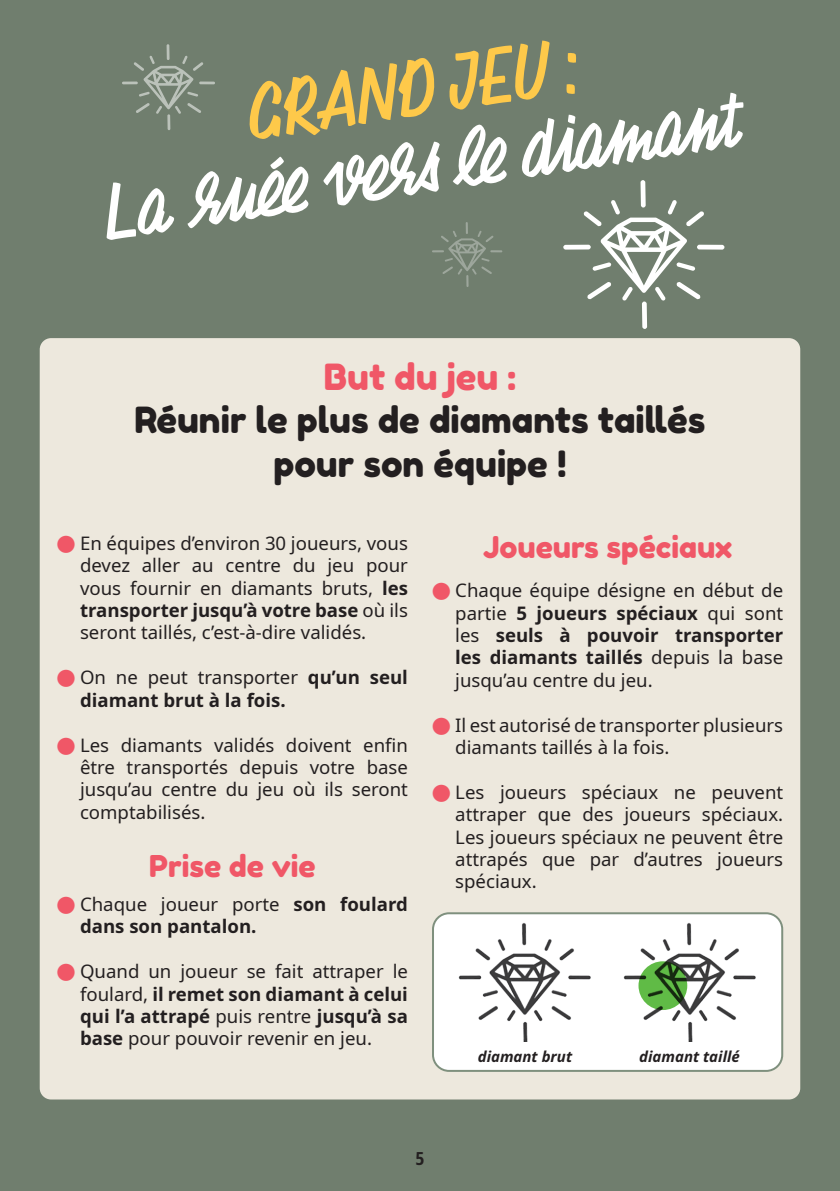
<style>
.page{position:relative;width:840px;height:1191px;background:#fff}
.page>*{position:absolute;margin:0;border:0;box-sizing:border-box;transform-origin:0 0}
.t1{font:72.8px "Chaumont Script";color:#fff}
.t2{font:72.8px "Chaumont Script";color:#fec94a}
.texte_9_5{font:36px/43.2px "Fredoka One";color:#231f20;text-align:center}
.texte_9_5-2{font:30px "Fredoka One";color:#f05767}
.texte_9_5-3{font:18.6px/22.4px "Noto Sans";color:#231f20;text-align:justify}
.texte_9_5-4{font:700 18.6px/22.4px "Noto Sans";color:#231f20}
.t3{font:700 condensed 18px "Noto Sans";color:#231f20}
.texte_9_5-5{font:italic 700 15px "Noto Sans";color:#231f20}
.s1{color:#f05767}
.s2{font-weight:700}
.s3{font-weight:400}
</style>
<div class="page">
<div style="left:0;top:0;width:839px;height:1191px;background:#707e6e"></div>
<div style="left:40px;top:338px;width:759px;height:761px;background:#ede8dd;border-radius:11px"></div>
<div style="left:563px;top:245px;width:27px;height:5px;background:#fff;border-radius:2px"></div>
<div style="left:696px;top:245px;width:28px;height:5px;background:#fff;border-radius:2px"></div>
<div style="left:640px;top:180px;width:5px;height:27px;background:#fff;border-radius:2px"></div>
<svg style="left:641px;top:301px;width:5px;height:28px"></svg>
<svg style="left:583px;top:200px;width:121px;height:101px"></svg>
<hr style="left:122px;top:81px;width:16px;height:3px;background:#fff">
<hr style="left:199px;top:81px;width:16px;height:3px;background:#fff">
<hr style="left:166px;top:44px;width:3px;height:16px;background:#fff">
<hr style="left:167px;top:114px;width:3px;height:16px;background:#fff">
<svg style="left:133px;top:56px;width:70px;height:58px"></svg>
<svg style="left:432px;top:222px;width:70px;height:65px"></svg>
<div style="left:433px;top:913px;width:348px;height:157px;background:#fff;border-radius:16px"></div>
<div style="left:432px;top:912px;width:350px;height:159px;border:2px solid #7f907e;border-radius:16px"></div>
<img style="left:455px;top:914px;width:138px;height:127px">
<img style="left:619px;top:914px;width:138px;height:127px">
<svg style="left:638px;top:961px;width:49px;height:49px;background:#4d9239"></svg>
<p class="t2" style="left:240px;top:64px;width:335px;rotate:-8deg">GRAND JEU :</p>
<p class="t1" style="left:98px;top:163px;width:638px;rotate:-8deg">La ruée vers le diamant</p>
<p class="texte_9_5" style="left:134px;top:355px;width:572px"><span class="s1">But du jeu :<br></span>Réunir le plus de diamants taillés pour son équipe !</p>
<p class="texte_9_5-3" style="left:80px;top:532px;width:329px;text-indent:-23px"><span class="s1">●</span> En équipes d’environ 30 joueurs, vous devez aller au centre du jeu pour vous fournir en diamants bruts, <span class="s2">les transporter jusqu’à votre base</span> où ils seront taillés, c’est-à-dire validés.</p>
<p class="texte_9_5-4" style="left:80px;top:667px;width:329px;text-indent:-23px"><span class="s1">●</span> <span class="s3">On ne peut transporter</span> qu’un seul diamant brut à la fois.</p>
<p class="texte_9_5-3" style="left:80px;top:734px;width:329px;text-indent:-23px"><span class="s1">●</span> Les diamants validés doivent enfin être transportés depuis votre base jusqu’au centre du jeu où ils seront comptabilisés.</p>
<p class="texte_9_5-2" style="left:149px;top:848px;width:168px">Prise de vie</p>
<p class="texte_9_5-4" style="left:80px;top:893px;width:329px;text-indent:-23px"><span class="s1">●</span> <span class="s3">Chaque joueur porte</span> son foulard dans son pantalon.</p>
<p class="texte_9_5-3" style="left:80px;top:961px;width:329px;text-indent:-23px"><span class="s1">●</span> Quand un joueur se fait attraper le foulard, <span class="s2">il remet son diamant à celui qui l’a attrapé</span> puis rentre <span class="s2">jusqu’à sa base</span> pour pouvoir revenir en jeu.</p>
<p class="texte_9_5-2" style="left:482px;top:528px;width:250px">Joueurs spéciaux</p>
<p class="texte_9_5-3" style="left:455px;top:580px;width:329px;text-indent:-23px"><span class="s1">●</span> Chaque équipe désigne en début de partie <span class="s2">5 joueurs spéciaux</span> qui sont les <span class="s2">seuls à pouvoir transporter les diamants taillés</span> depuis la base jusqu’au centre du jeu.</p>
<p class="texte_9_5-3" style="left:455px;top:714px;width:329px;text-indent:-23px"><span class="s1">●</span> Il est autorisé de transporter plusieurs diamants taillés à la fois.</p>
<p class="texte_9_5-3" style="left:455px;top:781px;width:329px;text-indent:-23px"><span class="s1">●</span> Les joueurs spéciaux ne peuvent attraper que des joueurs spéciaux.<br>Les joueurs spéciaux ne peuvent être attrapés que par d’autres joueurs spéciaux.</p>
<p class="texte_9_5-5" style="left:477px;top:1046px;width:96px">diamant brut</p>
<p class="texte_9_5-5" style="left:638px;top:1046px;width:102px">diamant taillé</p>
<p class="t3" style="left:415px;top:1145px;width:10px">5</p>
</div>
